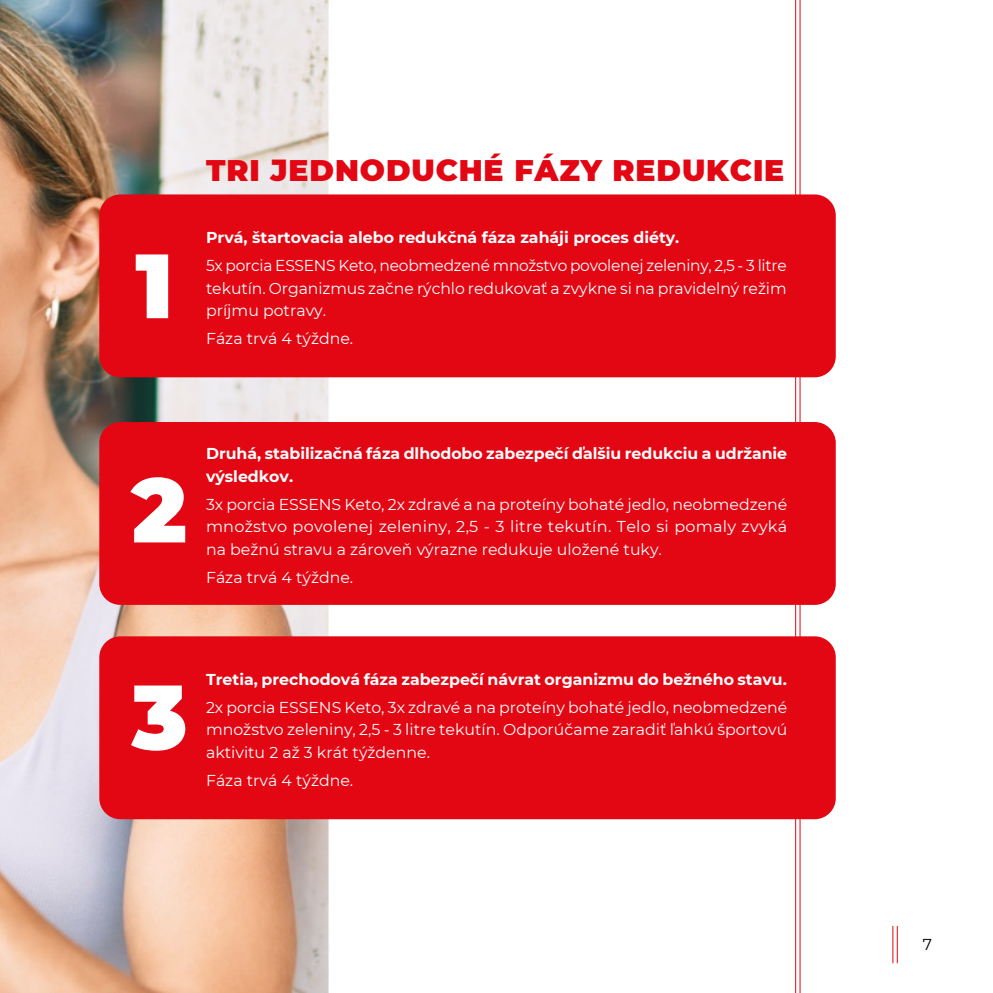
<style>
.page{position:relative;width:993px;height:993px;background:#fff}
.page>*{position:absolute;margin:0;border:0;box-sizing:border-box;transform-origin:0 0}
.t1{font:900 91px "Montserrat";color:#fff}
.t2{font:900 29.75px "Montserrat";letter-spacing:.03em;color:#e30613}
.t3{font:15.75px/22.8px "Montserrat";color:#fff;text-align:justify}
.t4{font:700 15.75px/22.8px "Montserrat";color:#fff}
.t5{font:15.75px "Montserrat";color:#000}
</style>
<div class="page">
<img style="left:0;top:0;width:794px;height:992px">
<svg style="left:799px;top:0;width:99px;height:992px"></svg>
<div style="left:99px;top:194px;width:736px;height:183px;background:#e30613;border-radius:21px"></div>
<div style="left:99px;top:422px;width:736px;height:182px;background:#e30613;border-radius:21px"></div>
<div style="left:99px;top:636px;width:736px;height:183px;background:#e30613;border-radius:21px"></div>
<hr style="left:896px;top:925px;width:1px;height:37px;background:#e30613">
<hr style="left:892px;top:925px;width:1px;height:37px;background:#e30613">
<h1 class="t1" style="left:135px;top:217px;width:40px">1</h1>
<h2 class="t2" style="left:206px;top:148px;width:579px">TRI JEDNODUCHÉ FÁZY REDUKCIE</h2>
<p class="t4" style="left:206px;top:225px;width:474px">Prvá, štartovacia alebo redukčná fáza zaháji proces diéty.</p>
<p class="t3" style="left:206px;top:253px;width:582px">5x porcia ESSENS Keto, neobmedzené množstvo povolenej zeleniny, 2,5 - 3 litre tekutín. Organizmus začne rýchlo redukovať a zvykne si na pravidelný režim príjmu potravy.</p>
<p class="t3" style="left:206px;top:326px;width:149px">Fáza trvá 4 týždne.</p>
<h1 class="t1" style="left:131px;top:441px;width:57px">2</h1>
<p class="t4" style="left:206px;top:441px;width:582px">Druhá, stabilizačná fáza dlhodobo zabezpečí ďalšiu redukciu a udržanie výsledkov.</p>
<p class="t3" style="left:206px;top:492px;width:582px">3x porcia ESSENS Keto, 2x zdravé a na proteíny bohaté jedlo, neobmedzené množstvo povolenej zeleniny, 2,5 - 3 litre tekutín. Telo si pomaly zvyká na bežnú stravu a zároveň výrazne redukuje uložené tuky.</p>
<p class="t3" style="left:206px;top:565px;width:149px">Fáza trvá 4 týždne.</p>
<h1 class="t1" style="left:131px;top:648px;width:57px">3</h1>
<p class="t4" style="left:206px;top:667px;width:582px">Tretia, prechodová fáza zabezpečí návrat organizmu do bežného stavu.</p>
<p class="t3" style="left:206px;top:694px;width:582px">2x porcia ESSENS Keto, 3x zdravé a na proteíny bohaté jedlo, neobmedzené množstvo zeleniny, 2,5 - 3 litre tekutín. Odporúčame zaradiť ľahkú športovú aktivitu 2 až 3 krát týždenne.</p>
<p class="t3" style="left:206px;top:768px;width:149px">Fáza trvá 4 týždne.</p>
<p class="t5" style="left:922px;top:933px;width:11px">7</p>
</div>
